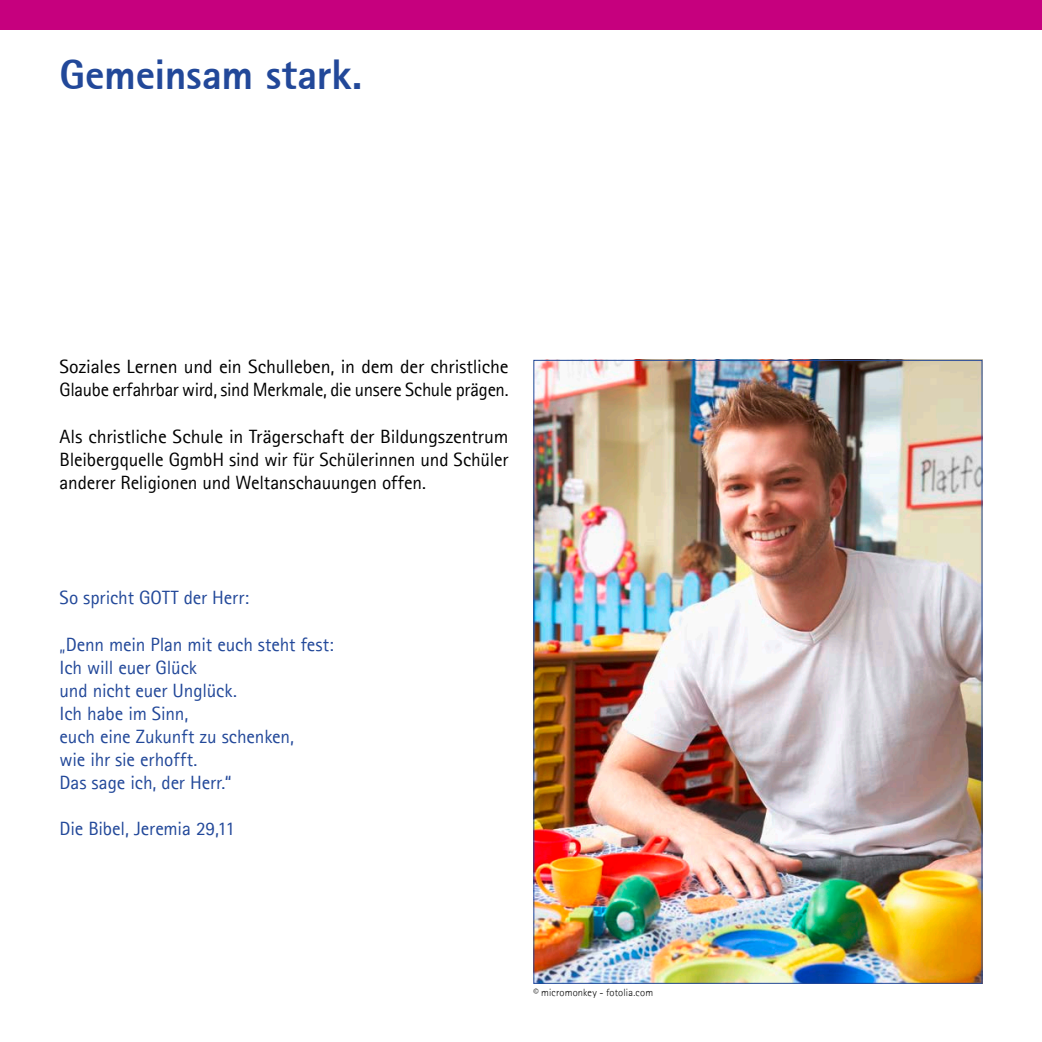
<style>
.page{position:relative;width:1042px;height:1042px;background:#fff}
.page>*{position:absolute;margin:0;border:0;box-sizing:border-box;transform-origin:0 0}
.t1{font:800 42px "Agfa Rotis Sans Serif";letter-spacing:-.01em;color:#224899}
.t2{font:19.25px/23.1px "Agfa Rotis Sans Serif";letter-spacing:-.015em;color:#000}
.t3{font:19.25px/23.1px "Agfa Rotis Sans Serif";letter-spacing:-.005em;color:#224899}
.t4{font:300 10.5px "Agfa Rotis Sans Serif";letter-spacing:.015em;color:#000}
</style>
<div class="page">
<div style="left:0;top:0;width:1042px;height:30px;background:#c6007e"></div>
<img style="left:535px;top:362px;width:445px;height:620px">
<h1 class="t1" style="left:60px;top:48px;width:304px">Gemeinsam stark.</h1>
<p class="t2" style="left:60px;top:355px;width:450px">Soziales Lernen und ein Schulleben, in dem der christliche<br>Glaube erfahrbar wird, sind Merkmale, die unsere Schule prägen.</p>
<p class="t2" style="left:60px;top:424px;width:450px;text-align:justify">Als christliche Schule in Trägerschaft der Bildungszentrum Bleibergquelle GgmbH sind wir für Schülerinnen und Schüler anderer Religionen und Weltanschauungen offen.</p>
<p class="t3" style="left:60px;top:586px;width:191px">So spricht GOTT der Herr:</p>
<p class="t3" style="left:60px;top:632px;width:276px">„Denn mein Plan mit euch steht fest:<br>Ich will euer Glück<br>und nicht euer Unglück.<br>Ich habe im Sinn,<br>euch eine Zukunft zu schenken,<br>wie ihr sie erhofft.<br>Das sage ich, der Herr.“</p>
<p class="t3" style="left:60px;top:817px;width:177px">Die Bibel, Jeremia 29,11</p>
<p class="t4" style="left:533px;top:986px;width:121px">© micromonkey - fotolia.com</p>
</div>
